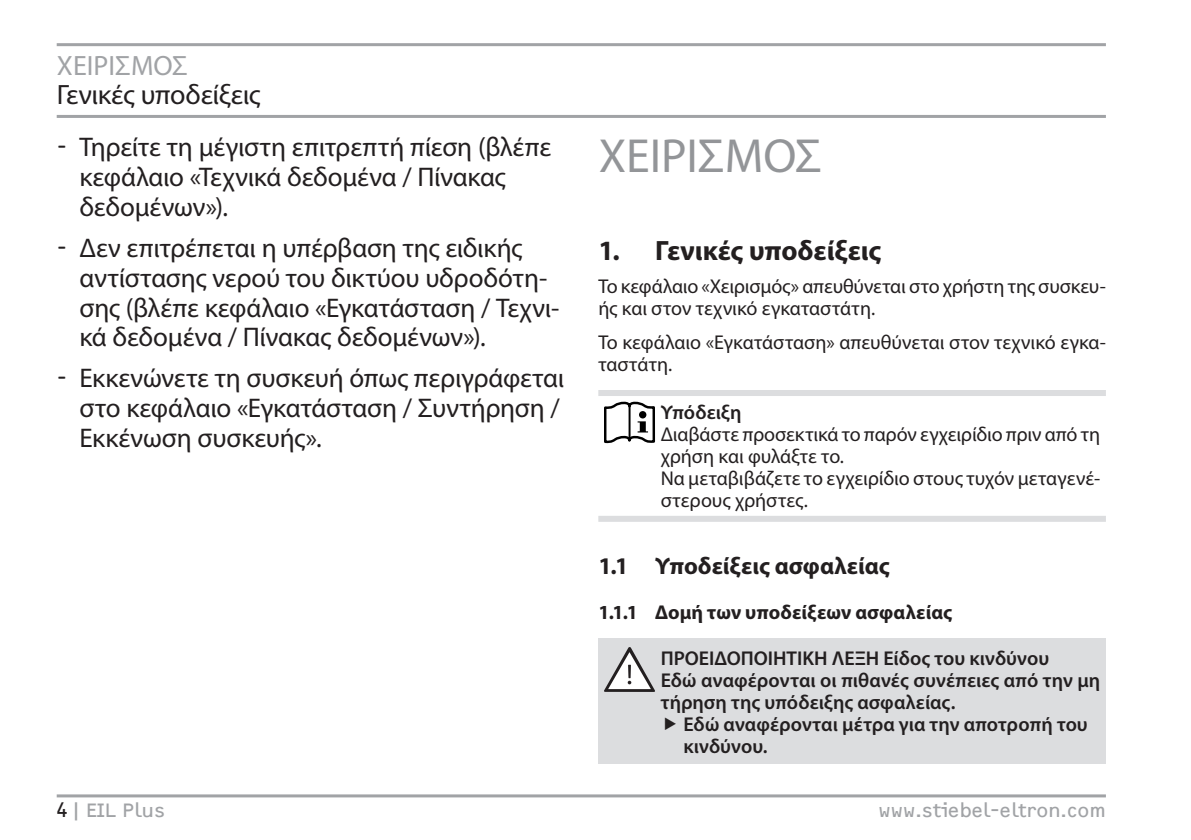
<style>
.page{position:relative;width:1191px;height:840px;background:#fff}
.page>*{position:absolute;margin:0;border:0;box-sizing:border-box;transform-origin:0 0}
.t1{font:48px "Myriad Pro";color:#939598}
.t2{font:700 28px "Myriad Pro";color:#231f20}
.t3{font:28px "Myriad Pro";letter-spacing:-.015em;color:#231f20}
.t4{font:28px "Myriad Pro";color:#a1a3a6}
.t5{font:27px/29.6px "Myriad Pro";letter-spacing:-.01em;color:#231f20}
.t6{font:700 24px "Myriad Pro";color:#231f20}
.t7{font:20px/22px "Myriad Pro";letter-spacing:-.005em;color:#231f20}
.t8{font:600 20px/22px "Myriad Pro";color:#231f20}
.t9{font:20px "F2 FOCR Bczyk Com";color:#a1a3a6}
.t10{font:700 20px "Myriad Pro";letter-spacing:.005em;color:#231f20}
.s1{font-family:"STE Info Text"}
.s2{color:#231f20}
</style>
<div class="page">
<hr style="left:57px;top:43px;width:1049px;height:3px;background:#a1a3a6">
<hr style="left:57px;top:115px;width:1049px;height:3px;background:#a1a3a6">
<hr style="left:57px;top:794px;width:1049px;height:3px;background:#a1a3a6">
<div style="left:598px;top:390px;width:508px;height:6px;background:#dcdddf"></div>
<div style="left:598px;top:515px;width:508px;height:6px;background:#dcdddf"></div>
<svg style="left:604px;top:401px;width:51px;height:42px"></svg>
<hr style="left:628px;top:405px;width:2px;height:33px;background:#000">
<div style="left:598px;top:638px;width:508px;height:125px;background:#dcdddf"></div>
<svg style="left:604px;top:647px;width:51px;height:44px"></svg>
<p class="t4" style="left:57px;top:48px;width:32px">Χειρισμός</p>
<p class="t3" style="left:57px;top:77px;width:205px">Γενικές υποδείξεις</p>
<p class="t5" style="left:79px;top:132px;width:473px;text-indent:-23px"><span class="s1">-</span> Τηρείτε τη μέγιστη επιτρεπτή πίεση (βλέπε κεφάλαιο «Τεχνικά δεδομένα / Πίνακας δεδομένων»).</p>
<p class="t5" style="left:79px;top:232px;width:482px;text-indent:-23px"><span class="s1">-</span> Δεν επιτρέπεται η υπέρβαση της ειδικής αντίστασης νερού του δικτύου υδροδότη&shy;σης (βλέπε κεφάλαιο «Εγκατάσταση / Τεχνι&shy;κά δεδομένα / Πίνακας δεδομένων»).</p>
<p class="t5" style="left:79px;top:363px;width:486px;text-indent:-23px"><span class="s1">-</span> Εκκενώνετε τη συσκευή όπως περιγράφεται στο κεφάλαιο «Εγκατάσταση / Συντήρηση /<br>Εκκένωση συσκευής».</p>
<h1 class="t1" style="left:599px;top:126px;width:224px">ΧΕΙΡΙΣΜΌΣ</h1>
<p class="t2" style="left:598px;top:232px;width:285px">1. Γενικές υποδείξεις</p>
<p class="t7" style="left:598px;top:275px;width:509px">Το κεφάλαιο «Χειρισμός» απευθύνεται στο χρήστη της συσκευ&shy;ής και στον τεχνικό εγκαταστάτη.</p>
<p class="t7" style="left:598px;top:330px;width:509px">Το κεφάλαιο «Εγκατάσταση» απευθύνεται στον τεχνικό εγκα&shy;ταστάτη.</p>
<p class="t8" style="left:660px;top:401px;width:82px">Υπόδειξη</p>
<p class="t7" style="left:660px;top:423px;width:441px">Διαβάστε προσεκτικά το παρόν εγχειρίδιο πριν από τη χρήση και φυλάξτε το.<br>Να μεταβιβάζετε το εγχειρίδιο στους τυχόν μεταγενέ&shy;στερους χρήστες.</p>
<p class="t6" style="left:598px;top:550px;width:293px">1.1 Υποδείξεις ασφαλείας</p>
<p class="t10" style="left:598px;top:599px;width:355px">1.1.1 Δομή των υποδείξεων ασφαλείας</p>
<p class="t8" style="left:660px;top:646px;width:441px">ΠΡΟΕΙΔΟΠΟΙΗΤΙΚΗ ΛΕΞΗ Είδος του κινδύνου<br>Εδώ αναφέρονται οι πιθανές συνέπειες από την μη τήρηση της υπόδειξης ασφαλείας.</p>
<p class="t8" style="left:683px;top:712px;width:406px">Εδώ αναφέρονται μέτρα για την αποτροπή του κινδύνου.</p>
<p class="t9" style="left:57px;top:798px;width:110px"><span class="s2">4</span>|EIL Plus</p>
<p class="t9" style="left:878px;top:798px;width:229px">www.stiebel-eltron.com</p>
</div>
